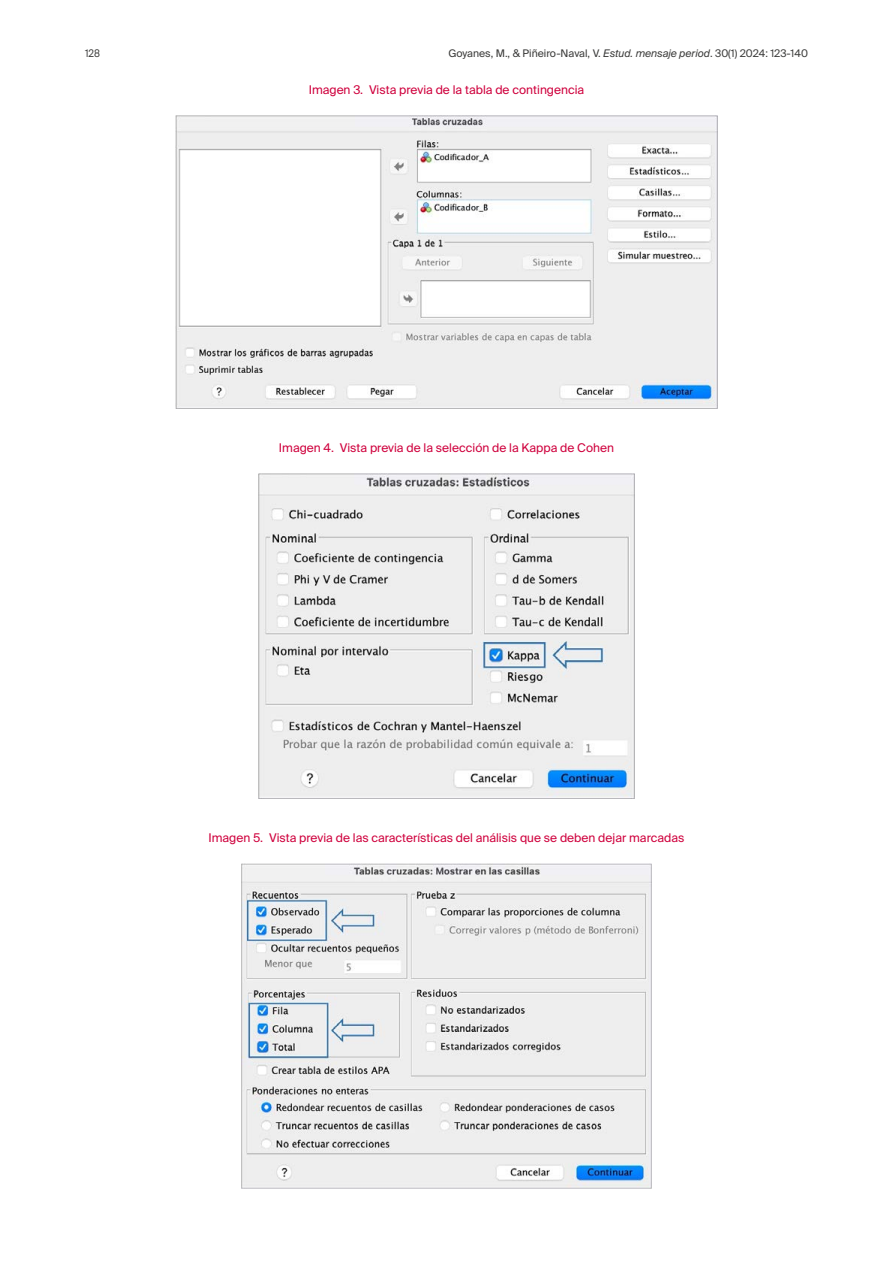
<style>
.page{position:relative;width:893px;height:1263px;background:#fff}
.page>*{position:absolute;margin:0;border:0;box-sizing:border-box;transform-origin:0 0}
._000-Tit_tablas{font:12px "Suisse Intl";color:#cf003d}
.t1{font:10.5px "Suisse Intl";color:#3c3c3b}
.t2{font:10.5px "Suisse Intl";color:#3c3c3b;scale:.9 1}
.s1{font-style:italic}
</style>
<div class="page">
<img style="left:175px;top:115px;width:543px;height:293px">
<img style="left:258px;top:473px;width:377px;height:325px">
<img style="left:241px;top:863px;width:411px;height:325px">
<p class="t2" style="left:85px;top:47px;width:18px">128</p>
<p class="t1" style="left:448px;top:47px;width:361px">Goyanes, M., &amp; Piñeiro-Naval, V. <span class="s1">Estud. mensaje period</span>. 30(1) 2024: 123-140</p>
<p class="_000-Tit_tablas" style="left:309px;top:83px;width:277px">Imagen 3. Vista previa de la tabla de contingencia</p>
<p class="_000-Tit_tablas" style="left:279px;top:441px;width:337px">Imagen 4. Vista previa de la selección de la Kappa de Cohen</p>
<p class="_000-Tit_tablas" style="left:209px;top:831px;width:477px">Imagen 5. Vista previa de las características del análisis que se deben dejar marcadas</p>
</div>
